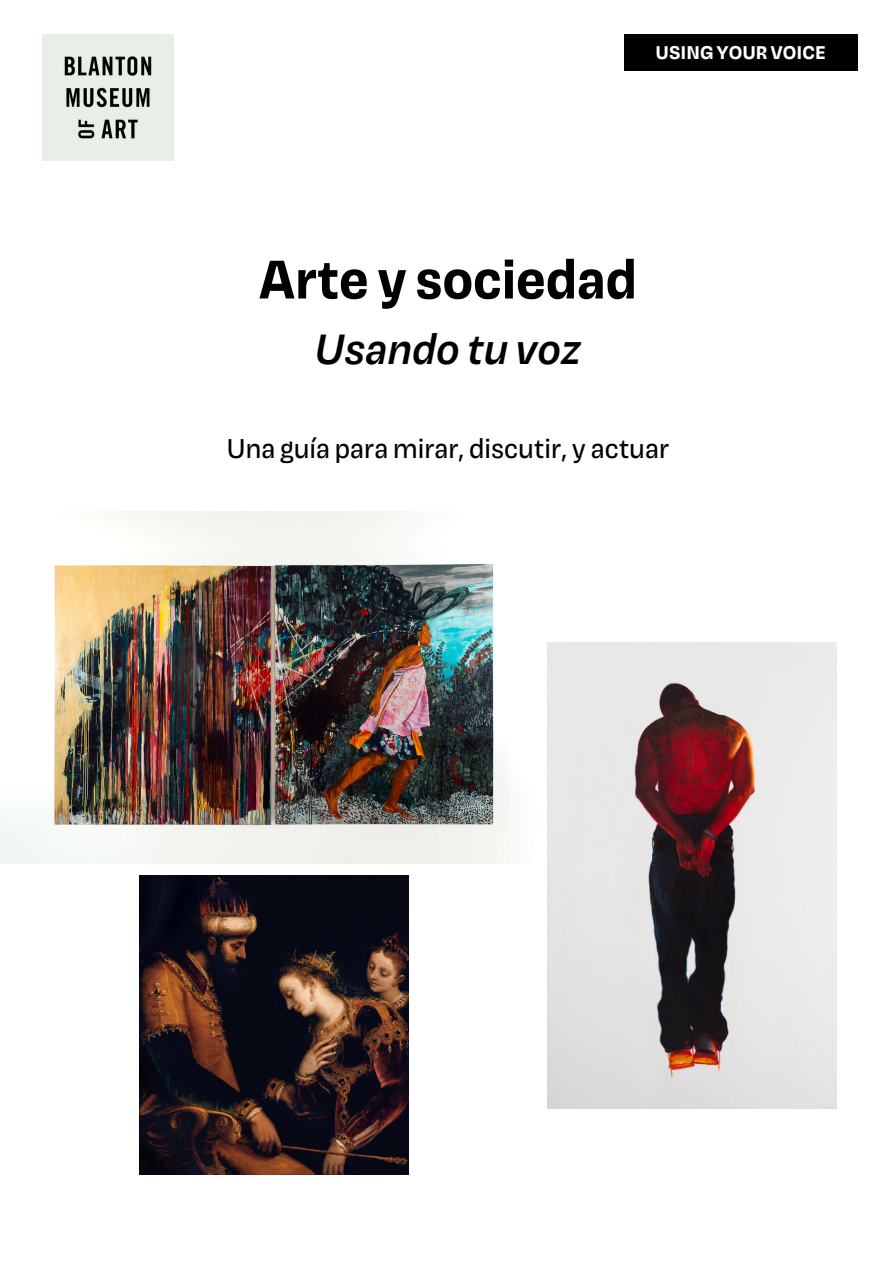
<style>
.page{position:relative;width:893px;height:1264px;background:#fff}
.page>*{position:absolute;margin:0;border:0;box-sizing:border-box;transform-origin:0 0}
.t1{font:700 53.85px "Magnet";color:#000}
.t2{font:italic 500 42px "Magnet";color:#000}
.t3{font:27px "Magnet";color:#000}
.t4{font:700 18.3px "Magnet";color:#fff}
</style>
<div class="page">
<div style="left:624px;top:34px;width:233px;height:37px;background:#000"></div>
<img style="left:0;top:511px;width:548px;height:352px">
<img style="left:139px;top:875px;width:269px;height:299px">
<img style="left:548px;top:642px;width:288px;height:466px">
<img style="left:43px;top:34px;width:130px;height:126px">
<p class="t4" style="left:655px;top:40px;width:172px">USING YOUR VOICE</p>
<p class="t1" style="left:259px;top:241px;width:379px">Arte y sociedad</p>
<p class="t2" style="left:314px;top:320px;width:268px">Usando tu voz</p>
<p class="t3" style="left:226px;top:429px;width:444px">Una guía para mirar, discutir, y actuar</p>
</div>
